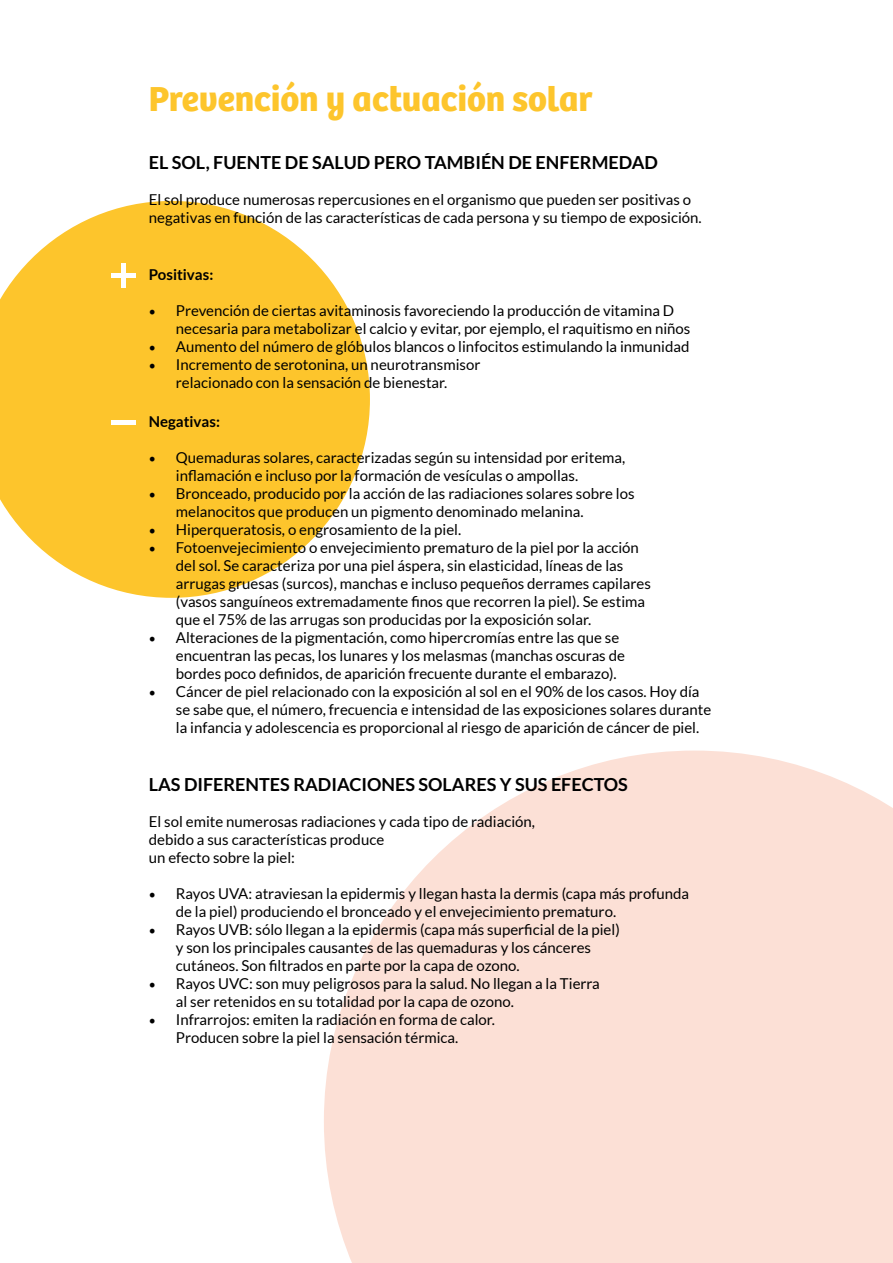
<style>
.page{position:relative;width:893px;height:1263px;background:#fff}
.page>*{position:absolute;margin:0;border:0;box-sizing:border-box;transform-origin:0 0}
.t1{font:700 36px "Bree";color:#fdc52c}
.t2{font:700 18px "Lato";color:#000}
.t3{font:15px/18px "Lato";color:#000}
.t4{font:700 15px "Lato";color:#000}
.s1{font-family:"Minion Pro";font-size:18px}
</style>
<div class="page">
<svg style="left:324px;top:750px;width:569px;height:513px;fill:#fce0d6"></svg>
<svg style="left:0;top:201px;width:370px;height:397px;fill:#fdc52c"></svg>
<div style="left:121px;top:263px;width:5px;height:24px;background:#fff"></div>
<div style="left:111px;top:273px;width:24px;height:5px;background:#fff"></div>
<hr style="left:111px;top:420px;width:24px;height:4px;background:#fff">
<h1 class="t1" style="left:149px;top:77px;width:445px">Prevención y actuación solar</h1>
<p class="t2" style="left:149px;top:152px;width:511px">EL SOL, FUENTE DE SALUD PERO TAMBIÉN DE ENFERMEDAD</p>
<p class="t3" style="left:149px;top:190px;width:554px">El sol produce numerosas repercusiones en el organismo que pueden ser positivas o negativas en función de las características de cada persona y su tiempo de exposición.</p>
<p class="t4" style="left:149px;top:266px;width:66px">Positivas:</p>
<p class="t3" style="left:176px;top:301px;width:516px;text-indent:-27px"><span class="s1">•</span> Prevención de ciertas avitaminosis favoreciendo la producción de vitamina D necesaria para metabolizar el calcio y evitar, por ejemplo, el raquitismo en niños</p>
<p class="t3" style="left:149px;top:337px;width:542px"><span class="s1">•</span> Aumento del número de glóbulos blancos o linfocitos estimulando la inmunidad</p>
<p class="t3" style="left:149px;top:355px;width:333px;text-align:center"><span class="s1">•</span> Incremento de serotonina, un neurotransmisor relacionado con la sensación de bienestar.</p>
<p class="t4" style="left:149px;top:413px;width:73px">Negativas:</p>
<p class="t3" style="left:176px;top:449px;width:451px;text-indent:-27px"><span class="s1">•</span> Quemaduras solares, caracterizadas según su intensidad por eritema, inflamación e incluso por la formación de vesículas o ampollas.</p>
<p class="t3" style="left:176px;top:485px;width:460px;text-indent:-27px"><span class="s1">•</span> Bronceado, producido por la acción de las radiaciones solares sobre los melanocitos que producen un pigmento denominado melanina.</p>
<p class="t3" style="left:149px;top:521px;width:314px"><span class="s1">•</span> Hiperqueratosis, o engrosamiento de la piel.</p>
<p class="t3" style="left:176px;top:539px;width:477px;text-indent:-27px"><span class="s1">•</span> Fotoenvejecimiento o envejecimiento prematuro de la piel por la acción del sol. Se caracteriza por una piel áspera, sin elasticidad, líneas de las arrugas gruesas (surcos), manchas e incluso pequeños derrames capilares (vasos sanguíneos extremadamente finos que recorren la piel). Se estima que el 75% de las arrugas son producidas por la exposición solar.</p>
<p class="t3" style="left:176px;top:629px;width:451px;text-indent:-27px"><span class="s1">•</span> Alteraciones de la pigmentación, como hipercromías entre las que se encuentran las pecas, los lunares y los melasmas (manchas oscuras de bordes poco definidos, de aparición frecuente durante el embarazo).</p>
<p class="t3" style="left:176px;top:683px;width:537px;text-indent:-27px"><span class="s1">•</span> Cáncer de piel relacionado con la exposición al sol en el 90% de los casos. Hoy día se sabe que, el número, frecuencia e intensidad de las exposiciones solares durante la infancia y adolescencia es proporcional al riesgo de aparición de cáncer de piel.</p>
<p class="t2" style="left:149px;top:774px;width:481px">LAS DIFERENTES RADIACIONES SOLARES Y SUS EFECTOS</p>
<p class="t3" style="left:149px;top:812px;width:388px">El sol emite numerosas radiaciones y cada tipo de radiación, debido a sus características produce<br>un efecto sobre la piel:</p>
<p class="t3" style="left:176px;top:884px;width:515px;text-indent:-27px"><span class="s1">•</span> Rayos UVA: atraviesan la epidermis y llegan hasta la dermis (capa más profunda de la piel) produciendo el bronceado y el envejecimiento prematuro.</p>
<p class="t3" style="left:176px;top:920px;width:445px;text-indent:-27px"><span class="s1">•</span> Rayos UVB: sólo llegan a la epidermis (capa más superficial de la piel) y son los principales causantes de las quemaduras y los cánceres cutáneos. Son filtrados en parte por la capa de ozono.</p>
<p class="t3" style="left:176px;top:974px;width:426px;text-indent:-27px"><span class="s1">•</span> Rayos UVC: son muy peligrosos para la salud. No llegan a la Tierra al ser retenidos en su totalidad por la capa de ozono.</p>
<p class="t3" style="left:176px;top:1010px;width:321px;text-indent:-27px"><span class="s1">•</span> Infrarrojos: emiten la radiación en forma de calor.<br>Producen sobre la piel la sensación térmica.</p>
</div>
